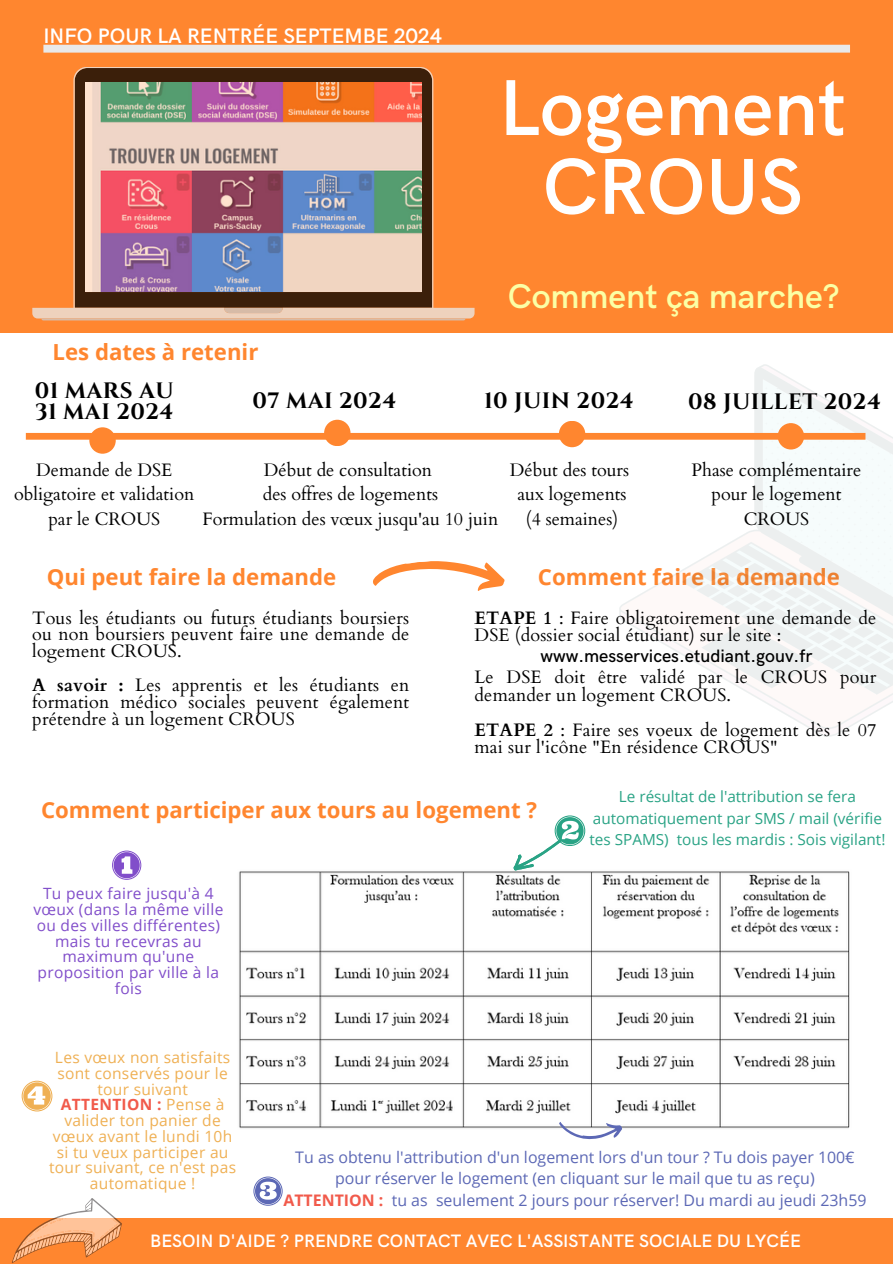
<style>
.page{position:relative;width:893px;height:1264px;background:#fff}
.page>*{position:absolute;margin:0;border:0;box-sizing:border-box;transform-origin:0 0}
.t1{font:600 79.5px/78.8px "HK Grotesk";color:#fff;text-align:center}
.t2{font:600 34.35px "HK Grotesk";color:#fbffa5}
.t3{font:700 22.2px "Open Sans";color:#ff862f}
.t4{font:700 22.2px/21.3px "Cinzel";letter-spacing:.02em;color:#000}
.t5{font:600 21px "HK Grotesk";color:#fff}
.t6{font:18px/16.8px "Cardo";letter-spacing:.01em;color:#000}
.t7{font:600 18px "HK Grotesk";color:#fff}
.t8{font:500 18px "HK Grotesk";color:#000}
.t9{font:15.9px/21.3px "Open Sans";color:#5c68b5;text-align:center}
.t10{font:700 15.9px "Open Sans";color:#f15a4b}
.t11{font:15.6px/15.8px "Open Sans";letter-spacing:.02em;color:#efb054;text-align:center}
.t12{font:15.45px/15.8px "Open Sans";letter-spacing:.02em;color:#814eca;text-align:center}
.t13{font:15.3px/21.3px "Open Sans";color:#29a385;text-align:center}
.s1{font-weight:700}
.s2{font-weight:700;color:#f15a4b}
.s3{font-weight:400;color:#5c68b5}
</style>
<div class="page">
<div style="left:0;top:0;width:892px;height:333px;background:#ff862f"></div>
<div style="left:43px;top:45px;width:807px;height:8px;background:#e9e9e9"></div>
<img style="left:239px;top:871px;width:611px;height:269px">
<svg style="left:32px;top:67px;width:442px;height:251px"></svg>
<svg style="left:41px;top:308px;width:424px;height:12px"></svg>
<img style="left:86px;top:82px;width:335px;height:210px">
<svg style="left:112px;top:850px;width:29px;height:29px"></svg>
<svg style="left:508px;top:815px;width:77px;height:61px"></svg>
<svg style="left:253px;top:1176px;width:29px;height:29px"></svg>
<svg style="left:22px;top:1080px;width:30px;height:31px"></svg>
<svg style="left:559px;top:1121px;width:63px;height:18px"></svg>
<div style="left:0;top:1218px;width:892px;height:45px;background:#ff862f"></div>
<svg style="left:11px;top:1198px;width:111px;height:65px"></svg>
<svg style="left:619px;top:364px;width:273px;height:372px"></svg>
<div style="left:26px;top:433px;width:839px;height:6px;background:#ff862f"></div>
<div style="left:89px;top:427px;width:27px;height:26px;background:#ff862f;border-radius:50%"></div>
<div style="left:324px;top:420px;width:26px;height:26px;background:#ff862f;border-radius:50%"></div>
<div style="left:559px;top:421px;width:26px;height:26px;background:#ff862f;border-radius:50%"></div>
<div style="left:777px;top:423px;width:27px;height:26px;background:#ff862f;border-radius:50%"></div>
<svg style="left:373px;top:561px;width:132px;height:30px"></svg>
<p class="t5" style="left:43px;top:24px;width:400px">INFO POUR LA RENTRÉE SEPTEMBE 2024</p>
<p class="t3" style="left:53px;top:336px;width:207px">Les dates à retenir</p>
<p class="t1" style="left:499px;top:72px;width:348px">Logement<br>CROUS</p>
<p class="t2" style="left:507px;top:277px;width:333px">Comment ça marche?</p>
<p class="t4" style="left:35px;top:380px;width:141px">01 MARS AU<br>31 MAI 2024</p>
<p class="t4" style="left:252px;top:391px;width:145px">07 MAI 2024</p>
<p class="t4" style="left:484px;top:391px;width:151px">10 JUIN 2024</p>
<p class="t4" style="left:688px;top:391px;width:194px">08 JUILLET 2024</p>
<p class="t6" style="left:36px;top:461px;width:137px">Demande de DSE</p>
<p class="t6" style="left:14px;top:482px;width:182px;line-height:24.8px;text-align:center">obligatoire et validation par le CROUS</p>
<h6 class="t6" style="left:264px;top:461px;width:170px">Début de consultation</h6>
<p class="t6" style="left:263px;top:486px;width:177px">des offres de logements</p>
<p class="t6" style="left:202px;top:511px;width:297px">Formulation des vœux jusqu'au 10 juin</p>
<p class="t6" style="left:510px;top:461px;width:121px">Début des tours</p>
<p class="t6" style="left:517px;top:486px;width:111px">aux logements</p>
<h3 class="t6" style="left:526px;top:511px;width:94px">(4 semaines)</h3>
<p class="t6" style="left:691px;top:457px;width:171px;line-height:24.8px;text-align:center">Phase complémentaire pour le logement<br>CROUS</p>
<h1 class="t3" style="left:47px;top:561px;width:291px">Qui peut faire la demande</h1>
<h1 class="t3" style="left:538px;top:561px;width:303px">Comment faire la demande</h1>
<h3 class="t6" style="left:32px;top:609px;width:378px;text-align:justify">Tous les étudiants ou futurs étudiants boursiers ou non boursiers peuvent faire une demande de logement CROUS.</h3>
<h3 class="t6" style="left:32px;top:677px;width:378px;text-align:justify"><span class="s1">A savoir :</span> Les apprentis et les étudiants en formation médico sociales peuvent également prétendre à un logement CROUS</h3>
<h4 class="t6" style="left:474px;top:609px;width:403px;line-height:17.5px"><span class="s1">ETAPE 1</span> : Faire obligatoirement une demande de<br>DSE (dossier social étudiant) sur le site :</h4>
<p class="t6" style="left:474px;top:668px;width:403px;line-height:17.5px">Le DSE doit être validé par le CROUS pour demander un logement CROUS.</p>
<h3 class="t6" style="left:474px;top:721px;width:403px;line-height:17.5px"><span class="s1">ETAPE 2</span> : Faire ses voeux de logement dès le 07 mai sur l'icône "En résidence CROUS"</h3>
<p class="t8" style="left:540px;top:646px;width:273px">www.messervices.etudiant.gouv.fr</p>
<h2 class="t3" style="left:41px;top:794px;width:497px">Comment participer aux tours au logement ?</h2>
<p class="t13" style="left:589px;top:785px;width:297px">Le résultat de l'attribution se fera automatiquement par SMS / mail (vérifie tes SPAMS) tous les mardis : Sois vigilant!</p>
<p class="t12" style="left:33px;top:885px;width:191px">Tu peux faire jusqu'à 4 vœux (dans la même ville ou des villes différentes) mais tu recevras au maximum qu'une proposition par ville à la fois</p>
<p class="t11" style="left:55px;top:1049px;width:177px">Les vœux non satisfaits sont conservés pour le tour suivant</p>
<p class="t11" style="left:49px;top:1096px;width:188px"><span class="s2">ATTENTION :</span> Pense à valider ton panier de vœux avant le lundi 10h si tu veux participer au tour suivant, ce n'est pas automatique !</p>
<p class="t9" style="left:295px;top:1146px;width:561px">Tu as obtenu l'attribution d'un logement lors d'un tour ? Tu dois payer 100€ pour réserver le logement (en cliquant sur le mail que tu as reçu)</p>
<p class="t10" style="left:283px;top:1188px;width:146px">ATTENTION : <span class="s3">tu as</span></p>
<p class="t9" style="left:436px;top:1188px;width:432px">seulement 2 jours pour réserver! Du mardi au jeudi 23h59</p>
<p class="t7" style="left:150px;top:1230px;width:652px">BESOIN D'AIDE ? PRENDRE CONTACT AVEC L'ASSISTANTE SOCIALE DU LYCÉE</p>
</div>
